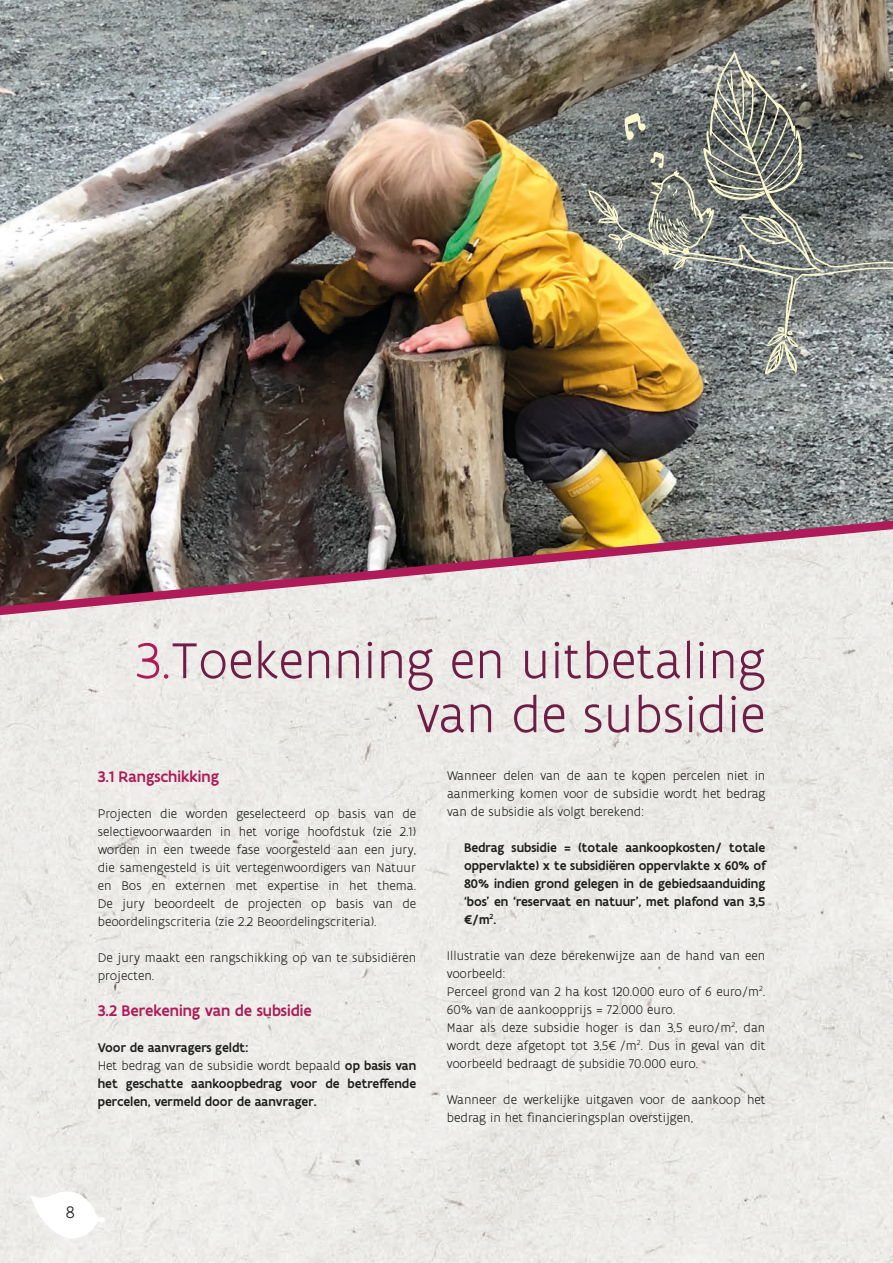
<style>
.page{position:relative;width:893px;height:1263px;background:#fff}
.page>*{position:absolute;margin:0;border:0;box-sizing:border-box;transform-origin:0 0}
.t1{font:300 54px/54px "Flanders Art Sans";color:#701d46;text-align:right}
.t2{font:300 18px "Flanders Art Sans";color:#1d1d1b}
.t3{font:500 16.5px "Flanders Art Sans";color:#af1a58}
.t4{font:300 13.5px/18px "Flanders Art Sans";color:#1d1d1b}
.t5{font:500 13.5px/18px "Flanders Art Sans";color:#1d1d1b}
.t6{font:300 9px "Flanders Art Sans";color:#fff}
.s1{color:#af1a58}
.s2{font-weight:300}
</style>
<div class="page">
<img style="left:0;top:615px;width:893px;height:648px">
<img style="left:0;top:0;width:893px;height:521px">
<img style="left:0;top:521px;width:893px;height:94px">
<svg style="left:31px;top:1190px;width:74px;height:48px"></svg>
<img style="left:588px;top:52px;width:305px;height:297px">
<svg style="left:624px;top:112px;width:23px;height:31px"></svg>
<svg style="left:650px;top:151px;width:15px;height:18px"></svg>
<svg style="left:764px;top:325px;width:33px;height:49px;background:#a6a99c"></svg>
<svg style="left:615px;top:241px;width:8px;height:9px"></svg>
<svg style="left:652px;top:185px;width:41px;height:65px;background:#8f9288"></svg>
<svg style="left:741px;top:77px;width:6px;height:43px"></svg>
<h1 class="t1" style="left:135px;top:635px;width:632px"><span class="s1">3.</span>Toekenning en uitbetaling van de subsidie</h1>
<p class="t3" style="left:98px;top:766px;width:123px">3.1 Rangschikking</p>
<p class="t4" style="left:98px;top:805px;width:320px;text-align:justify">Projecten die worden geselecteerd op basis van de selectievoorwaarden in het vorige hoofdstuk (zie 2.1) worden in een tweede fase voorgesteld aan een jury, die samengesteld is uit vertegenwoordigers van Natuur en Bos en externen met expertise in het thema.<br>De jury beoordeelt de projecten op basis van de beoordelingscriteria (zie 2.2 Beoordelingscriteria).</p>
<p class="t4" style="left:98px;top:949px;width:320px">De jury maakt een rangschikking op van te subsidiëren projecten.</p>
<p class="t3" style="left:98px;top:1000px;width:216px">3.2 Berekening van de subsidie</p>
<p class="t5" style="left:98px;top:1039px;width:320px">Voor de aanvragers geldt:<br><span class="s2">Het bedrag van de subsidie wordt bepaald</span> op basis van het geschatte aankoopbedrag voor de betreffende percelen, vermeld door de aanvrager.</p>
<p class="t4" style="left:447px;top:766px;width:320px;text-align:justify">Wanneer delen van de aan te kopen percelen niet in aanmerking komen voor de subsidie wordt het bedrag van de subsidie als volgt berekend:</p>
<p class="t5" style="left:464px;top:838px;width:303px;text-align:justify">Bedrag subsidie = (totale aankoopkosten/ totale oppervlakte) x te subsidiëren oppervlakte x 60% of 80% indien grond gelegen in de gebiedsaanduiding ‘bos’ en ‘reservaat en natuur’, met plafond van 3,5 €/m<sup>2</sup>.</p>
<p class="t4" style="left:447px;top:946px;width:320px">Illustratie van deze berekenwijze aan de hand van een voorbeeld:<br>Perceel grond van 2 ha kost 120.000 euro of 6 euro/m<sup>2</sup>.<br>60% van de aankoopprijs = 72.000 euro.<br>Maar als deze subsidie hoger is dan 3,5 euro/m<sup>2</sup>, dan wordt deze afgetopt tot 3,5€/m<sup>2</sup>. Dus in geval van dit voorbeeld bedraagt de subsidie 70.000 euro.</p>
<p class="t4" style="left:447px;top:1090px;width:320px">Wanneer de werkelijke uitgaven voor de aankoop het bedrag in het financieringsplan overstijgen,</p>
<h2 class="t2" style="left:66px;top:1201px;width:11px">8</h2>
<p class="t6" style="left:868px;top:506px;width:31px;rotate:-90deg">© RLSD</p>
</div>
